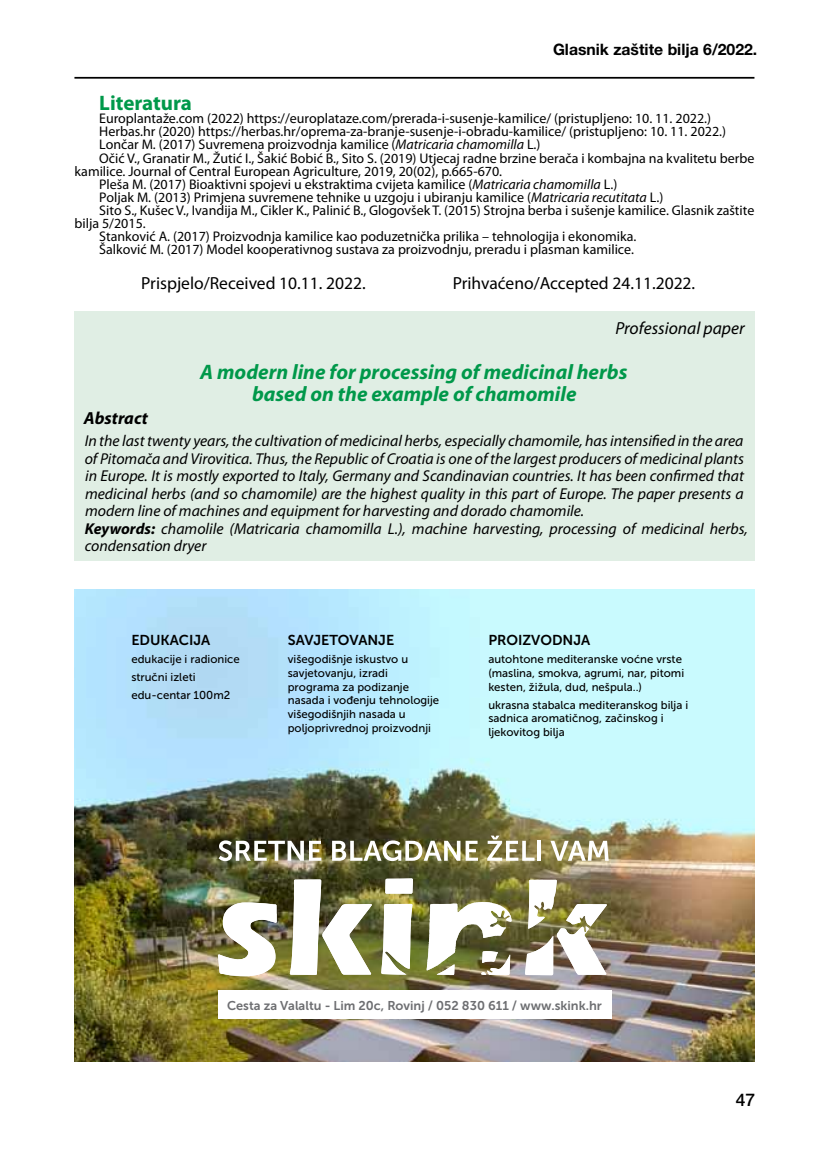
<style>
.page{position:relative;width:819px;height:1166px;background:#fff}
.page>*{position:absolute;margin:0;border:0;box-sizing:border-box;transform-origin:0 0}
.t1{font:italic 700 21px/22.4px "Myriad Pro";color:#00984a;text-align:center}
.t2{font:700 21px "Myriad Pro";color:#00984a}
.t3{font:17.5px "Myriad Pro";color:#000}
.t4{font:italic 17.5px "Myriad Pro";color:#000}
.t5{font:italic 700 17.5px "Myriad Pro";color:#000}
.t6{font:500 17.5px "Helvetica Neue LT Pro";color:#000}
.t7{font:italic 15.75px/17.5px "Myriad Pro";color:#000}
.t8{font:700 15.75px "Helvetica Neue LT Pro";color:#000}
.t9{font:14.35px "Museo Sans 700";color:#000}
.t10{font:14px "Myriad Pro";color:#000}
.t11{font:12.78px "Museo Sans 700";color:#6d6e71}
.t12{font:11.38px/13.7px "Museo Sans 500";color:#000}
.s1{font-style:italic}
.s2{font-weight:700}
</style>
<div class="page">
<hr style="left:74px;top:77px;width:680px;height:2px;background:#000">
<div style="left:74px;top:311px;width:680px;height:250px;background:#e0eee4"></div>
<img style="left:74px;top:590px;width:680px;height:472px">
<svg style="left:218px;top:840px;width:103px;height:21px"></svg>
<svg style="left:332px;top:840px;width:146px;height:21px"></svg>
<svg style="left:487px;top:835px;width:47px;height:26px"></svg>
<hr style="left:537px;top:841px;width:4px;height:20px;background:#fff">
<svg style="left:550px;top:841px;width:58px;height:20px"></svg>
<div style="left:218px;top:990px;width:393px;height:29px;background:#fff"></div>
<img style="left:218px;top:878px;width:389px;height:98px">
<p class="t8" style="left:553px;top:40px;width:206px">Glasnik zaštite bilja 6/2022.</p>
<h1 class="t2" style="left:99px;top:89px;width:94px">Literatura</h1>
<p class="t10" style="left:99px;top:110px;width:613px">Europlantaže.com (2022) https://europlataze.com/prerada-i-susenje-kamilice/ (pristupljeno: 10. 11. 2022.)</p>
<p class="t10" style="left:99px;top:123px;width:628px">Herbas.hr (2020) https://herbas.hr/oprema-za-branje-susenje-i-obradu-kamilice/ (pristupljeno: 10. 11. 2022.)</p>
<p class="t10" style="left:99px;top:136px;width:442px">Lončar M. (2017) Suvremena proizvodnja kamilice (<span class="s1">Matricaria chamomilla</span> L.)</p>
<p class="t10" style="left:99px;top:149px;width:656px">Očić V., Granatir M., Žutić I., Šakić Bobić B., Sito S. (2019) Utjecaj radne brzine berača i kombajna na kvalitetu berbe</p>
<p class="t10" style="left:74px;top:162px;width:429px">kamilice. Journal of Central European Agriculture, 2019, 20(02), p.665-670.</p>
<p class="t10" style="left:99px;top:175px;width:519px">Pleša M. (2017) Bioaktivni spojevi u ekstraktima cvijeta kamilice (<span class="s1">Matricaria chamomilla</span> L.)</p>
<p class="t10" style="left:99px;top:189px;width:565px">Poljak M. (2013) Primjena suvremene tehnike u uzgoju i ubiranju kamilice (<span class="s1">Matricaria recutitata</span> L.)</p>
<p class="t10" style="left:99px;top:202px;width:656px">Sito S., Kušec V., Ivandija M., Cikler K., Palinić B., Glogovšek T. (2015) Strojna berba i sušenje kamilice. Glasnik zaštite</p>
<p class="t10" style="left:74px;top:215px;width:73px">bilja 5/2015.</p>
<p class="t10" style="left:99px;top:228px;width:538px">Stanković A. (2017) Proizvodnja kamilice kao poduzetnička prilika – tehnologija i ekonomika.</p>
<p class="t10" style="left:99px;top:241px;width:536px">Šalković M. (2017) Model kooperativnog sustava za proizvodnju, preradu i plasman kamilice.</p>
<p class="t3" style="left:141px;top:272px;width:226px">Prispjelo/Received 10.11. 2022.</p>
<p class="t3" style="left:452px;top:272px;width:244px">Prihvaćeno/Accepted 24.11.2022.</p>
<p class="t4" style="left:615px;top:317px;width:131px">Professional paper</p>
<h1 class="t1" style="left:200px;top:360px;width:428px">A modern line for processing of medicinal herbs based on the example of chamomile</h1>
<p class="t5" style="left:84px;top:406px;width:66px">Abstract</p>
<p class="t7" style="left:85px;top:432px;width:664px">In the last twenty years, the cultivation of medicinal herbs, especially chamomile, has intensified in the area of Pitomača and Virovitica. Thus, the Republic of Croatia is one of the largest producers of medicinal plants in Europe. It is mostly exported to Italy, Germany and Scandinavian countries. It has been confirmed that medicinal herbs (and so chamomile) are the highest quality in this part of Europe. The paper presents a modern line of machines and equipment for harvesting and dorado chamomile.<br><span class="s2">Keywords:</span> chamolile (Matricaria chamomilla L.), machine harvesting, processing of medicinal herbs, condensation dryer</p>
<p class="t9" style="left:131px;top:632px;width:80px">EDUKACIJA</p>
<p class="t12" style="left:131px;top:650px;width:110px;line-height:18px">edukacije i radionice stručni izleti edu-centar 100m2</p>
<p class="t9" style="left:288px;top:632px;width:108px">SAVJETOVANJE</p>
<p class="t12" style="left:288px;top:652px;width:153px">višegodišnje iskustvo u savjetovanju, izradi programa za podizanje nasada i vođenju tehnologije višegodišnjih nasada u poljoprivrednoj proizvodnji</p>
<p class="t9" style="left:488px;top:632px;width:103px">PROIZVODNJA</p>
<p class="t12" style="left:488px;top:652px;width:197px">autohtone mediteranske voćne vrste (maslina, smokva, agrumi, nar, pitomi kesten, žižula, dud, nešpula..)</p>
<p class="t12" style="left:488px;top:698px;width:201px">ukrasna stabalca mediteranskog bilja i sadnica aromatičnog, začinskog i ljekovitog bilja</p>
<p class="t11" style="left:227px;top:998px;width:376px">Cesta za Valaltu - Lim 20c, Rovinj / 052 830 611 / www.skink.hr</p>
<p class="t6" style="left:735px;top:1090px;width:21px">47</p>
</div>
